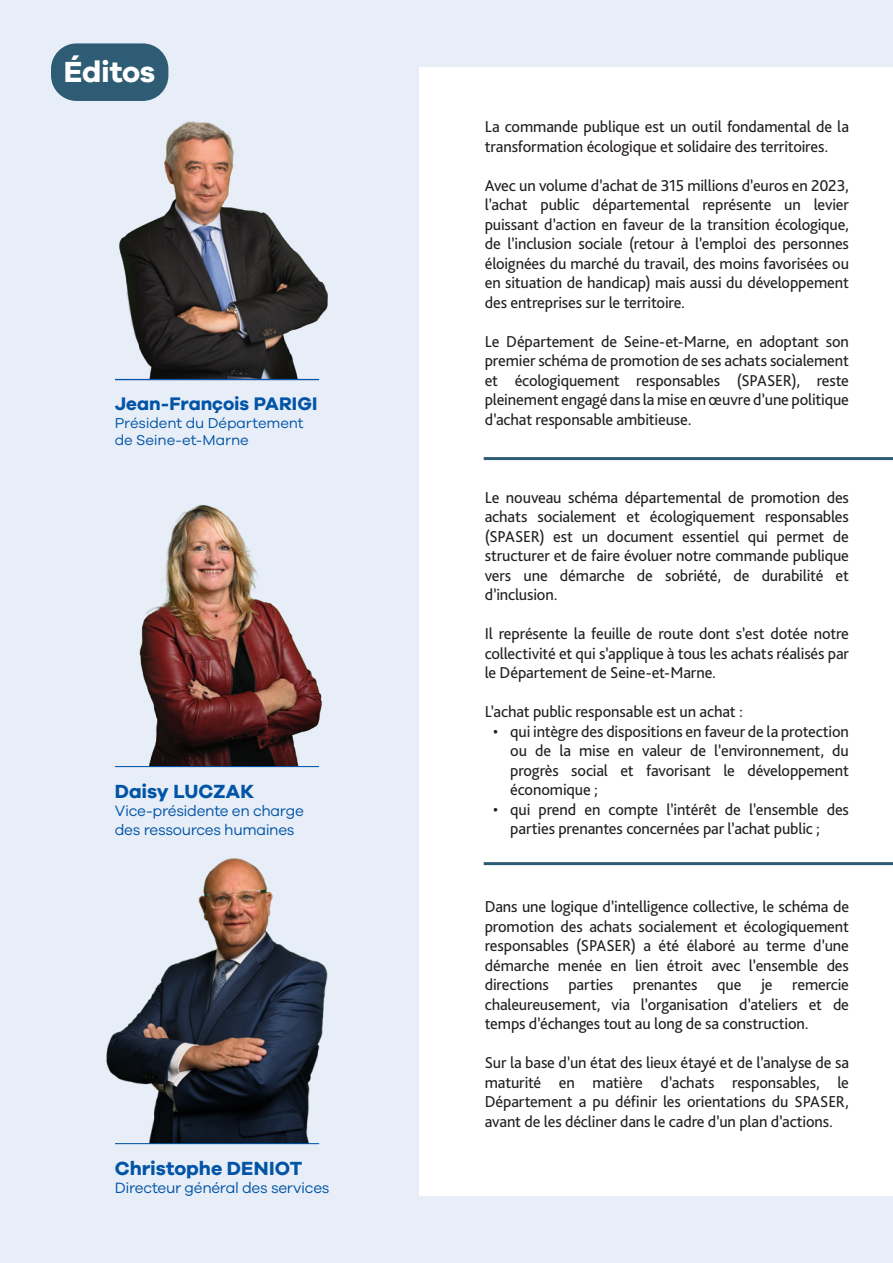
<style>
.page{position:relative;width:893px;height:1263px;background:#e8eef8}
.page>*{position:absolute;margin:0;border:0;box-sizing:border-box;transform-origin:0 0}
.Titre_1{font:700 30px "Galano Grotesque";letter-spacing:-.01em;color:#fff}
.t1{font:700 19.65px "Galano Grotesque";color:#0154a6}
.t2{font:700 18.75px "Galano Grotesque";color:#0154a6}
.édito_texte{font:16.5px/19.5px "Bliss Pro";letter-spacing:-.01em;color:#231f20;text-align:justify}
.t3{font:15.45px/18.5px "Galano Grotesque";letter-spacing:-.02em;color:#0154a6}
.t4{font:14.7px "Galano Grotesque";letter-spacing:-.01em;color:#0154a6}
</style>
<div class="page">
<div style="left:419px;top:67px;width:474px;height:1129px;background:#fff"></div>
<img style="left:115px;top:91px;width:213px;height:289px">
<hr style="left:115px;top:379px;width:204px;height:1px;background:#0154a6">
<img style="left:106px;top:858px;width:222px;height:285px">
<hr style="left:115px;top:1143px;width:204px;height:1px;background:#0154a6">
<img style="left:139px;top:504px;width:183px;height:262px">
<hr style="left:115px;top:766px;width:204px;height:1px;background:#0154a6">
<div style="left:51px;top:43px;width:117px;height:58px;background:#2e5c74;border-radius:26px"></div>
<hr style="left:484px;top:457px;width:409px;height:3px;background:#2e5c74">
<hr style="left:484px;top:862px;width:409px;height:3px;background:#2e5c74">
<p class="Titre_1" style="left:64px;top:53px;width:93px">Éditos</p>
<p class="t2" style="left:115px;top:392px;width:204px">Jean-François PARIGI</p>
<p class="t4" style="left:115px;top:414px;width:190px">Président du Département</p>
<p class="t4" style="left:115px;top:432px;width:135px">de Seine-et-Marne</p>
<p class="t1" style="left:115px;top:779px;width:141px">Daisy LUCZAK</p>
<p class="t3" style="left:115px;top:801px;width:191px">Vice-présidente en charge des ressources humaines</p>
<p class="t1" style="left:115px;top:1156px;width:189px">Christophe DENIOT</p>
<p class="t3" style="left:115px;top:1178px;width:216px">Directeur général des services</p>
<p class="édito_texte" style="left:485px;top:116px;width:366px">La commande publique est un outil fondamental de la transformation écologique et solidaire des territoires.</p>
<p class="édito_texte" style="left:485px;top:175px;width:366px">Avec un volume d’achat de 315 millions d’euros en 2023, l’achat public départemental représente un levier puissant d’action en faveur de la transition écologique, de l’inclusion sociale (retour à l’emploi des personnes éloignées du marché du travail, des moins favorisées ou en situation de handicap) mais aussi du développement des entreprises sur le territoire.</p>
<p class="édito_texte" style="left:485px;top:331px;width:366px">Le Département de Seine-et-Marne, en adoptant son premier schéma de promotion de ses achats socialement et écologiquement responsables (SPASER), reste pleinement engagé dans la mise en œuvre d’une politique d’achat responsable ambitieuse.</p>
<p class="édito_texte" style="left:485px;top:487px;width:366px">Le nouveau schéma départemental de promotion des achats socialement et écologiquement responsables (SPASER) est un document essentiel qui permet de structurer et de faire évoluer notre commande publique vers une démarche de sobriété, de durabilité et d’inclusion.</p>
<p class="édito_texte" style="left:485px;top:623px;width:366px">Il représente la feuille de route dont s’est dotée notre collectivité et qui s’applique à tous les achats réalisés par le Département de Seine-et-Marne.</p>
<p class="édito_texte" style="left:485px;top:701px;width:260px">L’achat public responsable est un achat :</p>
<p class="édito_texte" style="left:510px;top:721px;width:340px;text-indent:-17px">• qui intègre des dispositions en faveur de la protection ou de la mise en valeur de l’environnement, du progrès social et favorisant le développement économique ;</p>
<p class="édito_texte" style="left:510px;top:799px;width:340px;text-indent:-17px">• qui prend en compte l’intérêt de l’ensemble des parties prenantes concernées par l’achat public ;</p>
<p class="édito_texte" style="left:485px;top:896px;width:366px">Dans une logique d’intelligence collective, le schéma de promotion des achats socialement et écologiquement responsables (SPASER) a été élaboré au terme d’une démarche menée en lien étroit avec l’ensemble des directions parties prenantes que je remercie chaleureusement, via l’organisation d’ateliers et de temps d’échanges tout au long de sa construction.</p>
<p class="édito_texte" style="left:485px;top:1052px;width:366px">Sur la base d’un état des lieux étayé et de l’analyse de sa maturité en matière d’achats responsables, le Département a pu définir les orientations du SPASER, avant de les décliner dans le cadre d’un plan d’actions.</p>
</div>
